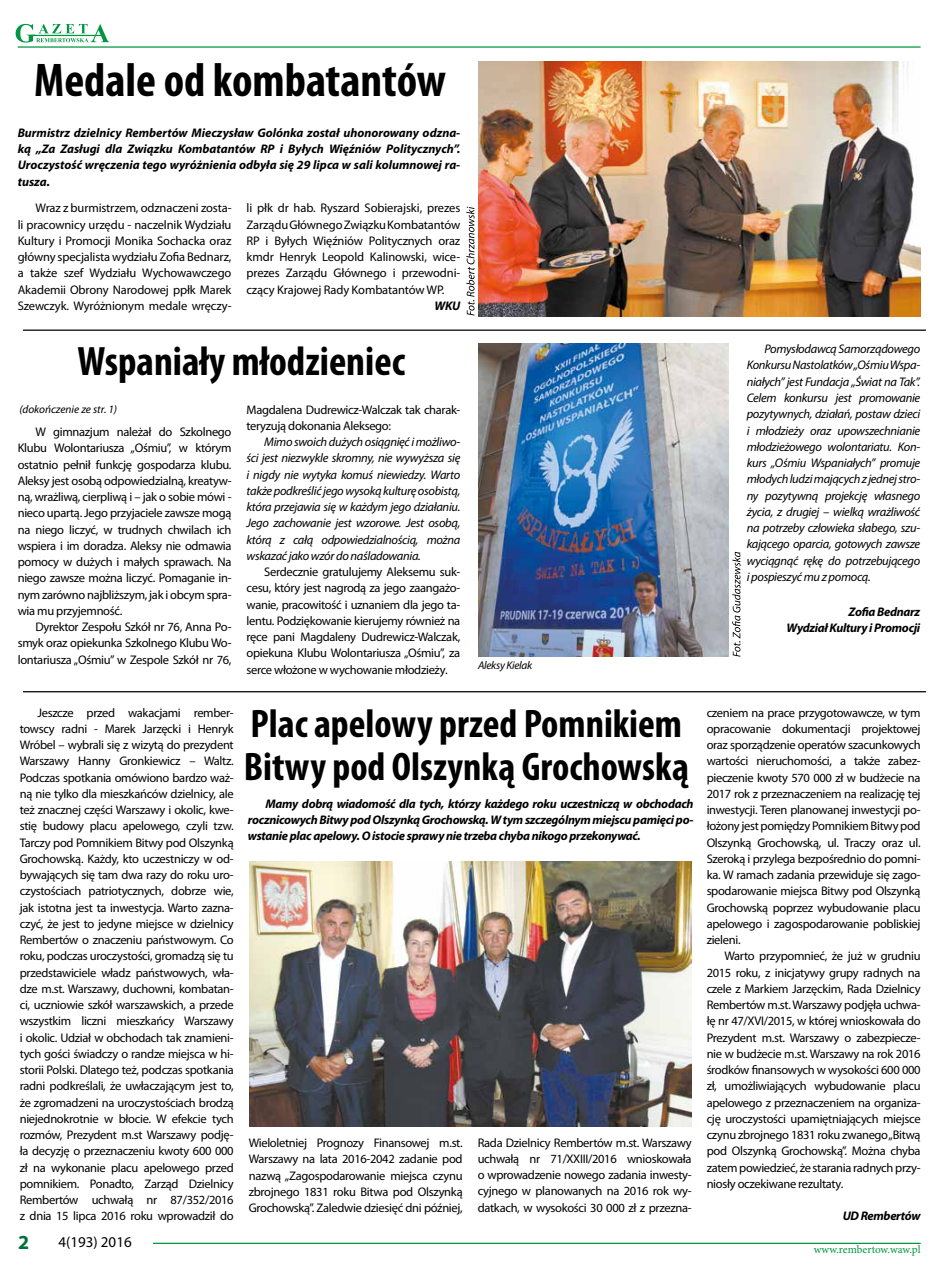
<style>
.page{position:relative;width:949px;height:1279px;background:#fff}
.page>*{position:absolute;margin:0;border:0;box-sizing:border-box;transform-origin:0 0}
.t1{font:700 condensed 47.5px "Myriad Pro";color:#000}
.t2{font:700 condensed 41.25px "Myriad Pro";color:#000}
.t3{font:700 condensed 40px/42.5px "Myriad Pro";color:#000}
.t4{font:700 20px "Myriad Pro";color:#00713c}
.t5{font:15px "Myriad Pro";color:#000}
.t6{font:12.5px/16.2px "Myriad Pro";letter-spacing:-.025em;color:#000;text-align:justify}
.t7{font:italic 12.5px/16.2px "Myriad Pro";letter-spacing:-.025em;color:#000;text-align:justify}
.t8{font:italic 700 12.5px/16.2px "Myriad Pro";letter-spacing:-.025em;color:#000;text-align:justify}
.t9{font:11.25px "Minion Pro";color:#009641}
.t10{font:italic 11.25px "Myriad Pro";letter-spacing:-.005em;color:#000}
.t11{font:italic 11.25px "Myriad Pro";letter-spacing:-.025em;color:#000}
</style>
<div class="page">
<hr style="left:18px;top:46px;width:903px;height:2px;background:#009641">
<hr style="left:153px;top:1243px;width:768px;height:1px;background:#009641">
<svg style="left:16px;top:24px;width:93px;height:19px"></svg>
<img style="left:479px;top:61px;width:441px;height:255px">
<svg style="left:466px;top:207px;width:8px;height:109px"></svg>
<hr style="left:23px;top:329px;width:903px;height:2px;background:#000">
<hr style="left:23px;top:691px;width:903px;height:1px;background:#000">
<img style="left:249px;top:861px;width:443px;height:265px">
<img style="left:479px;top:344px;width:249px;height:313px">
<svg style="left:732px;top:552px;width:8px;height:105px"></svg>
<h1 class="t1" style="left:34px;top:50px;width:413px">Medale od kombatantów</h1>
<p class="t8" style="left:18px;top:124px;width:444px">Burmistrz dzielnicy Rembertów Mieczysław Golónka został uhonorowany odzna&shy;ką „Za Zasługi dla Związku Kombatantów RP i Byłych Więźniów Politycznych”.<br>Uroczystość wręczenia tego wyróżnienia odbyła się 29 lipca w sali kolumnowej ra&shy;tusza.</p>
<p class="t6" style="left:18px;top:200px;width:215px;text-indent:18px">Wraz z burmistrzem, odznaczeni zosta&shy;li pracownicy urzędu - naczelnik Wydziału Kultury i Promocji Monika Sochacka oraz główny specjalista wydziału Zofia Bednarz, a także szef Wydziału Wychowawczego Akademii Obrony Narodowej ppłk Marek Szewczyk. Wyróżnionym medale wręczy-</p>
<p class="t6" style="left:246px;top:200px;width:215px">li płk dr hab. Ryszard Sobierajski, prezes Zarządu Głównego Związku Kombatantów RP i Byłych Więźniów Politycznych oraz kmdr Henryk Leopold Kalinowski, wice&shy;prezes Zarządu Głównego i przewodni&shy;czący Krajowej Rady Kombatantów WP.</p>
<p class="t8" style="left:434px;top:297px;width:27px">WKU</p>
<h2 class="t2" style="left:77px;top:335px;width:329px">Wspaniały młodzieniec</h2>
<p class="t7" style="left:747px;top:341px;width:175px;text-indent:18px">Pomysłodawcą Samorządowego Konkursu Nastolatków „Ośmiu Wspa&shy;niałych” jest Fundacja „Świat na Tak”.<br>Celem konkursu jest promowanie pozytywnych, działań, postaw dzieci i młodzieży oraz upowszechnianie młodzieżowego wolontariatu. Kon&shy;kurs „Ośmiu Wspaniałych” promuje młodych ludzi mających z jednej stro&shy;ny pozytywną projekcję własnego życia, z drugiej – wielką wrażliwość na potrzeby człowieka słabego, szu&shy;kającego oparcia, gotowych zawsze wyciągnąć rękę do potrzebującego i pospieszyć mu z pomocą.</p>
<p class="t8" style="left:786px;top:603px;width:135px;text-align:right">Zofia Bednarz<br>Wydział Kultury i Promocji</p>
<p class="t10" style="left:19px;top:402px;width:99px">(dokończenie ze str. 1)</p>
<p class="t6" style="left:246px;top:401px;width:215px">Magdalena Dudrewicz-Walczak tak charak&shy;teryzują dokonania Aleksego:</p>
<p class="t7" style="left:246px;top:433px;width:215px;text-indent:18px">Mimo swoich dużych osiągnięć i możliwo&shy;ści jest niezwykle skromny, nie wywyższa się i nigdy nie wytyka komuś niewiedzy. Warto także podkreślić jego wysoką kulturę osobistą, która przejawia się w każdym jego działaniu.<br>Jego zachowanie jest wzorowe. Jest osobą, którą z całą odpowiedzialnością, można wskazać jako wzór do naśladowania.</p>
<p class="t6" style="left:246px;top:563px;width:215px;text-indent:18px">Serdecznie gratulujemy Aleksemu suk&shy;cesu, który jest nagrodą za jego zaangażo&shy;wanie, pracowitość i uznaniem dla jego ta&shy;lentu. Podziękowanie kierujemy również na ręce pani Magdaleny Dudrewicz-Walczak, opiekuna Klubu Wolontariusza „Ośmiu”, za serce włożone w wychowanie młodzieży.</p>
<p class="t6" style="left:18px;top:423px;width:215px;text-indent:18px">W gimnazjum należał do Szkolnego Klubu Wolontariusza „Ośmiu”, w którym ostatnio pełnił funkcję gospodarza klubu.<br>Aleksy jest osobą odpowiedzialną, kreatyw&shy;ną, wrażliwą, cierpliwą i – jak o sobie mówi - nieco upartą. Jego przyjaciele zawsze mogą na niego liczyć, w trudnych chwilach ich wspiera i im doradza. Aleksy nie odmawia pomocy w dużych i małych sprawach. Na niego zawsze można liczyć. Pomaganie in&shy;nym zarówno najbliższym, jak i obcym spra&shy;wia mu przyjemność.</p>
<p class="t6" style="left:18px;top:618px;width:215px;text-indent:18px">Dyrektor Zespołu Szkół nr 76, Anna Po&shy;smyk oraz opiekunka Szkolnego Klubu Wo&shy;lontariusza „Ośmiu” w Zespole Szkół nr 76,</p>
<p class="t11" style="left:478px;top:659px;width:56px">Aleksy Kielak</p>
<p class="t6" style="left:20px;top:704px;width:215px;text-indent:18px">Jeszcze przed wakacjami rember&shy;towscy radni - Marek Jarzęcki i Henryk Wróbel – wybrali się z wizytą do prezydent Warszawy Hanny Gronkiewicz – Waltz.<br>Podczas spotkania omówiono bardzo waż&shy;ną nie tylko dla mieszkańców dzielnicy, ale też znacznej części Warszawy i okolic, kwe&shy;stię budowy placu apelowego, czyli tzw.<br>Tarczy pod Pomnikiem Bitwy pod Olszynką Grochowską. Każdy, kto uczestniczy w od&shy;bywających się tam dwa razy do roku uro&shy;czystościach patriotycznych, dobrze wie, jak istotna jest ta inwestycja. Warto zazna&shy;czyć, że jest to jedyne miejsce w dzielnicy Rembertów o znaczeniu państwowym. Co roku, podczas uroczystości, gromadzą się tu przedstawiciele władz państwowych, wła&shy;dze m.st. Warszawy, duchowni, kombatan&shy;ci, uczniowie szkół warszawskich, a przede wszystkim liczni mieszkańcy Warszawy i okolic. Udział w obchodach tak znamieni&shy;tych gości świadczy o randze miejsca w hi&shy;storii Polski. Dlatego też, podczas spotkania radni podkreślali, że uwłaczającym jest to, że zgromadzeni na uroczystościach brodzą niejednokrotnie w błocie. W efekcie tych rozmów, Prezydent m.st Warszawy podję&shy;ła decyzję o przeznaczeniu kwoty 600 000 zł na wykonanie placu apelowego przed pomnikiem. Ponadto, Zarząd Dzielnicy Rembertów uchwałą nr 87/352/2016 z dnia 15 lipca 2016 roku wprowadził do</p>
<h3 class="t4" style="left:18px;top:1229px;width:13px">2</h3>
<p class="t5" style="left:58px;top:1233px;width:75px">4(193) 2016</p>
<h3 class="t3" style="left:244px;top:702px;width:446px">Plac apelowy przed Pomnikiem<br>Bitwy pod Olszynką Grochowską</h3>
<p class="t8" style="left:248px;top:795px;width:447px;text-indent:18px">Mamy dobrą wiadomość dla tych, którzy każdego roku uczestniczą w obchodach rocznicowych Bitwy pod Olszynką Grochowską. W tym szczególnym miejscu pamięci po&shy;wstanie plac apelowy. O istocie sprawy nie trzeba chyba nikogo przekonywać.</p>
<p class="t6" style="left:249px;top:1134px;width:215px">Wieloletniej Prognozy Finansowej m.st.<br>Warszawy na lata 2016-2042 zadanie pod nazwą „Zagospodarowanie miejsca czynu zbrojnego 1831 roku Bitwa pod Olszynką Grochowską”. Zaledwie dziesięć dni później,</p>
<p class="t6" style="left:478px;top:1134px;width:215px">Rada Dzielnicy Rembertów m.st. Warszawy uchwałą nr 71/XXIII/2016 wnioskowała o wprowadzenie nowego zadania inwesty&shy;cyjnego w planowanych na 2016 rok wy&shy;datkach, w wysokości 30 000 zł z przezna-</p>
<p class="t6" style="left:707px;top:704px;width:215px">czeniem na prace przygotowawcze, w tym opracowanie dokumentacji projektowej oraz sporządzenie operatów szacunkowych wartości nieruchomości, a także zabez&shy;pieczenie kwoty 570 000 zł w budżecie na 2017 rok z przeznaczeniem na realizację tej inwestycji. Teren planowanej inwestycji po&shy;łożony jest pomiędzy Pomnikiem Bitwy pod Olszynką Grochowską, ul. Traczy oraz ul.<br>Szeroką i przylega bezpośrednio do pomni&shy;ka. W ramach zadania przewiduje się zago&shy;spodarowanie miejsca Bitwy pod Olszynką Grochowską poprzez wybudowanie placu apelowego i zagospodarowanie pobliskiej zieleni.</p>
<p class="t6" style="left:707px;top:948px;width:215px;text-indent:18px">Warto przypomnieć, że już w grudniu 2015 roku, z inicjatywy grupy radnych na czele z Markiem Jarzęckim, Rada Dzielnicy Rembertów m.st. Warszawy podjęła uchwa&shy;łę nr 47/XVI/2015, w której wnioskowała do Prezydent m.st. Warszawy o zabezpiecze&shy;nie w budżecie m.st. Warszawy na rok 2016 środków finansowych w wysokości 600 000 zł, umożliwiających wybudowanie placu apelowego z przeznaczeniem na organiza&shy;cję uroczystości upamiętniających miejsce czynu zbrojnego 1831 roku zwanego „Bitwą pod Olszynką Grochowską”. Można chyba zatem powiedzieć, że starania radnych przy&shy;niosły oczekiwane rezultaty.</p>
<p class="t8" style="left:843px;top:1207px;width:79px">UD Rembertów</p>
<p class="t9" style="left:814px;top:1242px;width:108px">www.rembertow.waw.pl</p>
</div>
